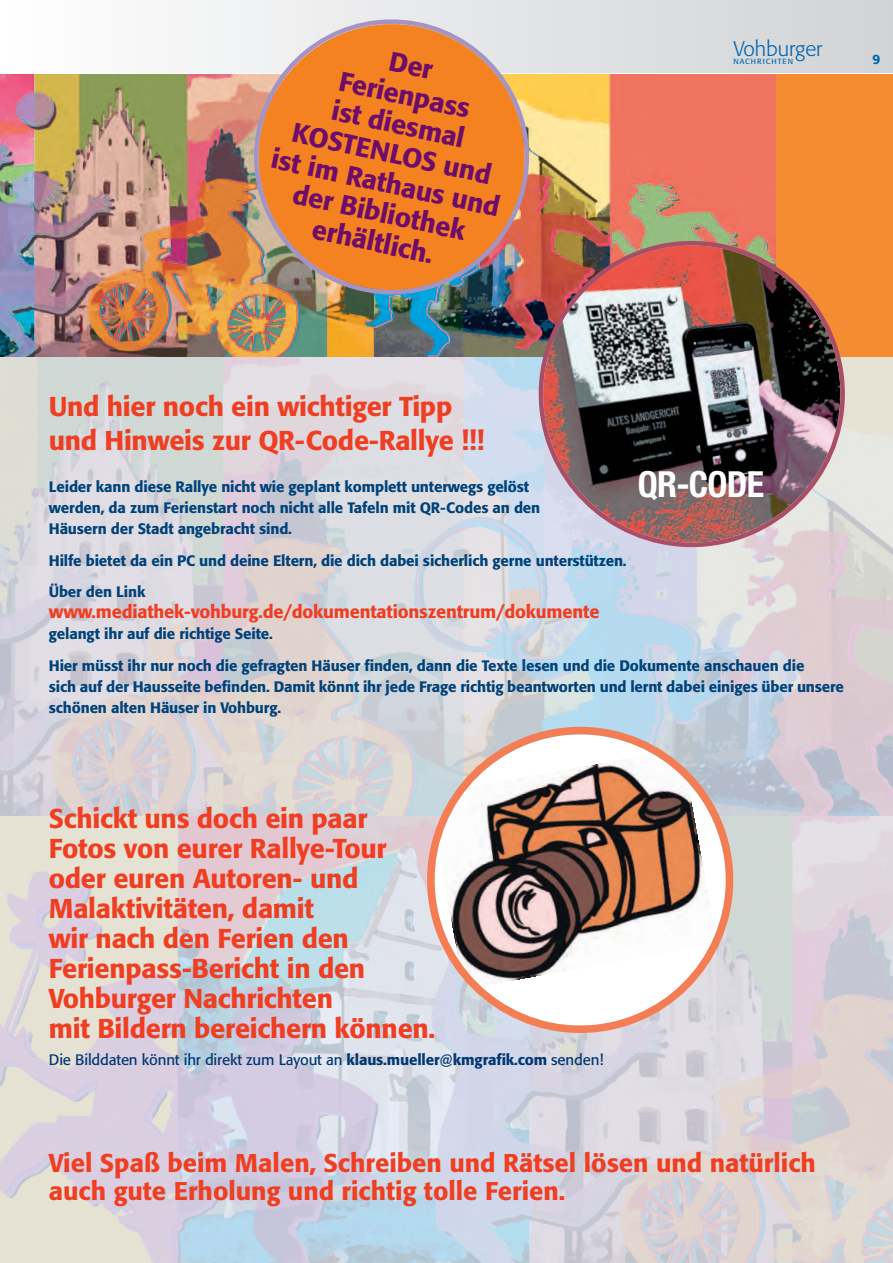
<style>
.page{position:relative;width:893px;height:1263px;background:#fff}
.page>*{position:absolute;margin:0;border:0;box-sizing:border-box;transform-origin:0 0}
.t1{font:700 condensed 36px "Helvetica Neue";letter-spacing:-.02em;color:#fff}
.t2{font:500 27px "Formata";letter-spacing:-.01em;color:#ef3e22}
.t3{font:500 27px/30px "Formata";color:#6e0c6b;text-align:center}
.t4{font:500 25.5px/28.5px "Formata";color:#ef3e22}
.t5{font:300 21px "Formata";color:#0166b3}
.t6{font:500 18px "Formata";letter-spacing:-.01em;color:#ef3e22}
.t7{font:500 15px/21px "Formata";letter-spacing:-.01em;color:#004279}
.t8{font:15px "Formata";letter-spacing:-.01em;color:#013874}
.t9{font:500 13.5px "Formata";color:#0166b3}
.t10{font:7.5px "Formata";letter-spacing:.13em;color:#0166b3}
.s1{font-weight:500}
</style>
<div class="page">
<div style="left:0;top:74px;width:893px;height:283px;background:#f68c32"></div>
<img style="left:0;top:74px;width:775px;height:283px">
<img style="left:0;top:357px;width:893px;height:459px">
<svg style="left:0;top:816px;width:893px;height:447px;background:#d6d5dc"></svg>
<img style="left:531px;top:234px;width:321px;height:320px">
<svg style="left:420px;top:719px;width:320px;height:321px"></svg>
<div style="left:1px;top:0;width:892px;height:72px;background:linear-gradient(to right,#fefefe,#d1d2d5)"></div>
<img style="left:238px;top:3px;width:307px;height:307px">
<svg style="left:389px;top:52px;width:45px;height:28px"></svg>
<p class="t3" style="left:342px;top:68px;width:135px;rotate:12deg">Ferienpass</p>
<p class="t3" style="left:335px;top:97px;width:137px;rotate:12deg">ist diesmal</p>
<p class="t3" style="left:295px;top:120px;width:205px;rotate:12deg">KOSTENLOS und</p>
<p class="t3" style="left:274px;top:146px;width:234px;rotate:12deg">ist im Rathaus und der Bibliothek</p>
<p class="t3" style="left:315px;top:216px;width:125px;rotate:12deg">erhältlich.</p>
<p class="t5" style="left:733px;top:40px;width:90px">Vohburger</p>
<p class="t10" style="left:733px;top:58px;width:61px">NACHRICHTEN</p>
<p class="t9" style="left:872px;top:53px;width:9px">9</p>
<p class="t2" style="left:49px;top:394px;width:405px">Und hier noch ein wichtiger Tipp</p>
<p class="t2" style="left:49px;top:429px;width:437px">und Hinweis zur QR-Code-Rallye !!!</p>
<p class="t7" style="left:49px;top:477px;width:482px">Leider kann diese Rallye nicht wie geplant komplett unterwegs gelöst</p>
<p class="t7" style="left:49px;top:498px;width:493px">werden, da zum Ferienstart noch nicht alle Tafeln mit QR-Codes an den</p>
<p class="t7" style="left:49px;top:519px;width:245px">Häusern der Stadt angebracht sind.</p>
<p class="t7" style="left:49px;top:551px;width:579px">Hilfe bietet da ein PC und deine Eltern, die dich dabei sicherlich gerne unterstützen.</p>
<p class="t7" style="left:49px;top:582px;width:98px">Über den Link</p>
<p class="t6" style="left:49px;top:604px;width:552px">www.mediathek-vohburg.de/dokumentationszentrum/dokumente</p>
<p class="t7" style="left:49px;top:624px;width:225px">gelangt ihr auf die richtige Seite.</p>
<p class="t7" style="left:49px;top:656px;width:757px">Hier müsst ihr nur noch die gefragten Häuser finden, dann die Texte lesen und die Dokumente anschauen die</p>
<p class="t7" style="left:49px;top:677px;width:797px">sich auf der Hausseite befinden. Damit könnt ihr jede Frage richtig beantworten und lernt dabei einiges über unsere schönen alten Häuser in Vohburg.</p>
<p class="t1" style="left:638px;top:471px;width:128px">QR-CODE</p>
<p class="t2" style="left:49px;top:807px;width:320px">Schickt uns doch ein paar</p>
<p class="t2" style="left:49px;top:837px;width:339px">Fotos von eurer Rallye-Tour</p>
<p class="t2" style="left:49px;top:867px;width:311px">oder euren Autoren- und</p>
<p class="t2" style="left:49px;top:897px;width:267px">Malaktivitäten, damit</p>
<p class="t2" style="left:49px;top:927px;width:302px">wir nach den Ferien den</p>
<p class="t2" style="left:49px;top:957px;width:318px">Ferienpass-Bericht in den</p>
<p class="t2" style="left:49px;top:987px;width:286px">Vohburger Nachrichten</p>
<p class="t2" style="left:49px;top:1017px;width:388px">mit Bildern bereichern können.</p>
<p class="t8" style="left:49px;top:1053px;width:556px">Die Bilddaten könnt ihr direkt zum Layout an <span class="s1">klaus.mueller@kmgrafik.com</span> senden!</p>
<p class="t4" style="left:49px;top:1150px;width:769px">Viel Spaß beim Malen, Schreiben und Rätsel lösen und natürlich auch gute Erholung und richtig tolle Ferien.</p>
</div>
